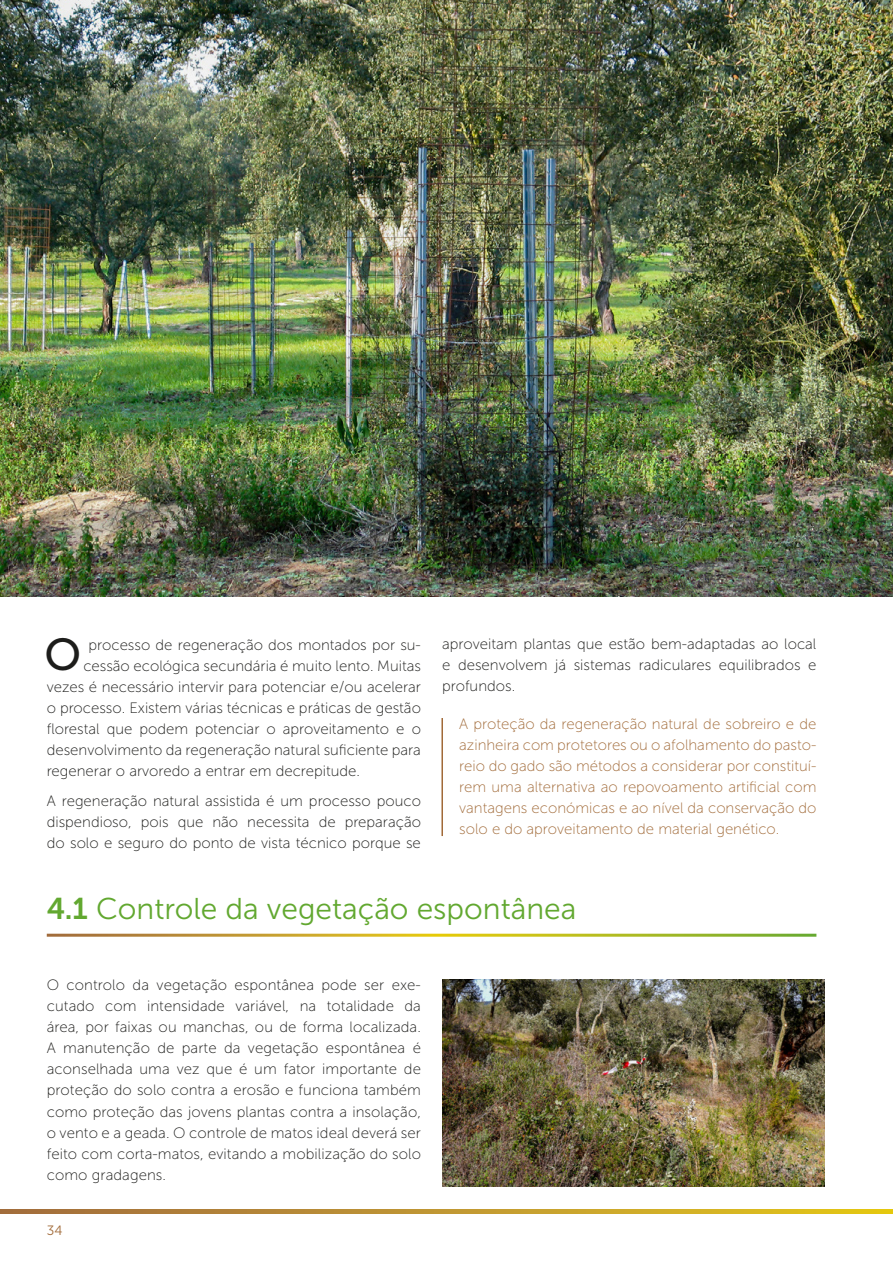
<style>
.page{position:relative;width:893px;height:1263px;background:#fff}
.page>*{position:absolute;margin:0;border:0;box-sizing:border-box;transform-origin:0 0}
.t1{font:44.7px "Museo Sans 500";color:#1d1d1b}
.t2{font:30px "Museo Sans 300";color:#62a830}
.t3{font:15px/21px "Museo Sans 100";color:#1d1d1b;text-align:justify}
.t4{font:15px/21px "Museo Sans 100";color:#a16a38;text-align:justify}
.t5{font:13.5px "Museo Sans 300";color:#a16a38}
.s1{font-family:"Museo Sans 700"}
</style>
<div class="page">
<svg style="left:0;top:1209px;width:893px;height:4px;background:#c1982e"></svg>
<img style="left:0;top:0;width:893px;height:596px">
<img style="left:442px;top:979px;width:383px;height:207px">
<hr style="left:441px;top:718px;width:2px;height:118px;background:#a16a38">
<h1 class="t1" style="left:45px;top:630px;width:38px">O</h1>
<p class="t3" style="left:442px;top:634px;width:376px">aproveitam plantas que estão bem-adaptadas ao local e desenvolvem já sistemas radiculares equilibrados e profundos.</p>
<p class="t4" style="left:459px;top:714px;width:359px">A proteção da regeneração natural de sobreiro e de azinheira com protetores ou o afolhamento do pasto&shy;reio do gado são métodos a considerar por constituí&shy;rem uma alternativa ao repovoamento artificial com vantagens económicas e ao nível da conservação do solo e do aproveitamento de material genético.</p>
<p class="t3" style="left:89px;top:635px;width:334px">processo de regeneração dos montados por su-</p>
<p class="t3" style="left:83px;top:656px;width:339px">cessão ecológica secundária é muito lento. Muitas</p>
<p class="t3" style="left:47px;top:677px;width:376px">vezes é necessário intervir para potenciar e/ou acelerar</p>
<p class="t3" style="left:47px;top:698px;width:376px">o processo. Existem várias técnicas e práticas de gestão</p>
<p class="t3" style="left:47px;top:719px;width:376px">florestal que podem potenciar o aproveitamento e o</p>
<p class="t3" style="left:47px;top:740px;width:376px">desenvolvimento da regeneração natural suficiente para</p>
<p class="t3" style="left:47px;top:761px;width:315px">regenerar o arvoredo a entrar em decrepitude.</p>
<p class="t3" style="left:47px;top:790px;width:376px">A regeneração natural assistida é um processo pouco dispendioso, pois que não necessita de preparação do solo e seguro do ponto de vista técnico porque se</p>
<h2 class="t2" style="left:47px;top:892px;width:531px"><span class="s1">4.1</span> Controle da vegetação espontânea</h2>
<p class="t3" style="left:47px;top:975px;width:376px">O controlo da vegetação espontânea pode ser exe&shy;cutado com intensidade variável, na totalidade da área, por faixas ou manchas, ou de forma localizada.<br>A manutenção de parte da vegetação espontânea é aconselhada uma vez que é um fator importante de proteção do solo contra a erosão e funciona também como proteção das jovens plantas contra a insolação, o vento e a geada. O controle de matos ideal deverá ser feito com corta-matos, evitando a mobilização do solo como gradagens.</p>
<p class="t5" style="left:47px;top:1223px;width:17px">34</p>
</div>
